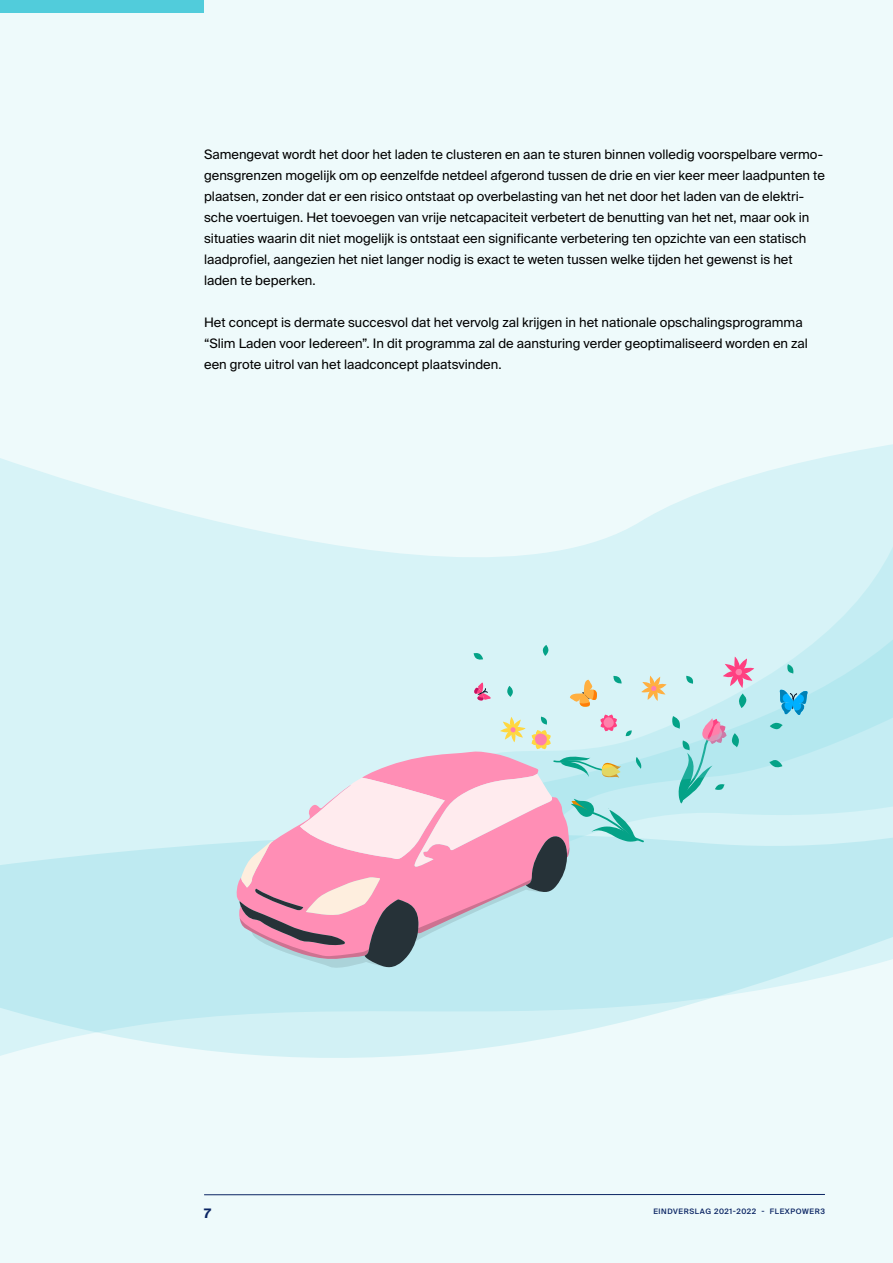
<style>
.page{position:relative;width:893px;height:1263px;background:#eefafb}
.page>*{position:absolute;margin:0;border:0;box-sizing:border-box;transform-origin:0 0}
.t1{font:13.05px/21px "Suisse Intl";color:#000}
.t2{font:700 13.05px "Suisse Intl";color:#0a2463}
.t3{font:500 7.5px "Suisse Intl";letter-spacing:.08em;color:#0a2463}
</style>
<div class="page">
<svg style="left:0;top:458px;width:375px;height:151px;fill:#d7f3f7"></svg>
<svg style="left:0;top:609px;width:893px;height:449px;background:#cff0f4"></svg>
<div style="left:645px;top:851px;width:248px;height:50px;background:#beeaf1"></div>
<svg style="left:375px;top:444px;width:518px;height:407px;fill:#d7f3f7"></svg>
<svg style="left:769px;top:758px;width:13px;height:10px"></svg>
<svg style="left:787px;top:664px;width:7px;height:10px"></svg>
<svg style="left:723px;top:657px;width:31px;height:51px;background:#d3c1d3"></svg>
<svg style="left:239px;top:714px;width:406px;height:255px;background:#d4c8d5"></svg>
<svg style="left:507px;top:686px;width:6px;height:11px"></svg>
<svg style="left:474px;top:652px;width:9px;height:9px"></svg>
<svg style="left:672px;top:716px;width:67px;height:88px;background:#a8d9de"></svg>
<svg style="left:770px;top:722px;width:13px;height:8px"></svg>
<svg style="left:473px;top:681px;width:20px;height:20px"></svg>
<svg style="left:779px;top:689px;width:29px;height:26px"></svg>
<svg style="left:568px;top:678px;width:29px;height:29px"></svg>
<hr style="left:204px;top:1194px;width:621px;height:1px;background:#0a2463">
<div style="left:0;top:0;width:204px;height:13px;background:#51ccdb"></div>
<p class="t1" style="left:204px;top:144px;width:622px">Samengevat wordt het door het laden te clusteren en aan te sturen binnen volledig voorspelbare vermo&shy;gensgrenzen mogelijk om op eenzelfde netdeel afgerond tussen de drie en vier keer meer laadpunten te plaatsen, zonder dat er een risico ontstaat op overbelasting van het net door het laden van de elektri&shy;sche voertuigen. Het toevoegen van vrije netcapaciteit verbetert de benutting van het net, maar ook in situaties waarin dit niet mogelijk is ontstaat een significante verbetering ten opzichte van een statisch laadprofiel, aangezien het niet langer nodig is exact te weten tussen welke tijden het gewenst is het laden te beperken.</p>
<p class="t1" style="left:204px;top:312px;width:605px">Het concept is dermate succesvol dat het vervolg zal krijgen in het nationale opschalingsprogramma “Slim Laden voor Iedereen”. In dit programma zal de aansturing verder geoptimaliseerd worden en zal een grote uitrol van het laadconcept plaatsvinden.</p>
<p class="t2" style="left:204px;top:1205px;width:8px">7</p>
<p class="t3" style="left:653px;top:1206px;width:173px">EINDVERSLAG 2021-2022 - FLEXPOWER3</p>
</div>
